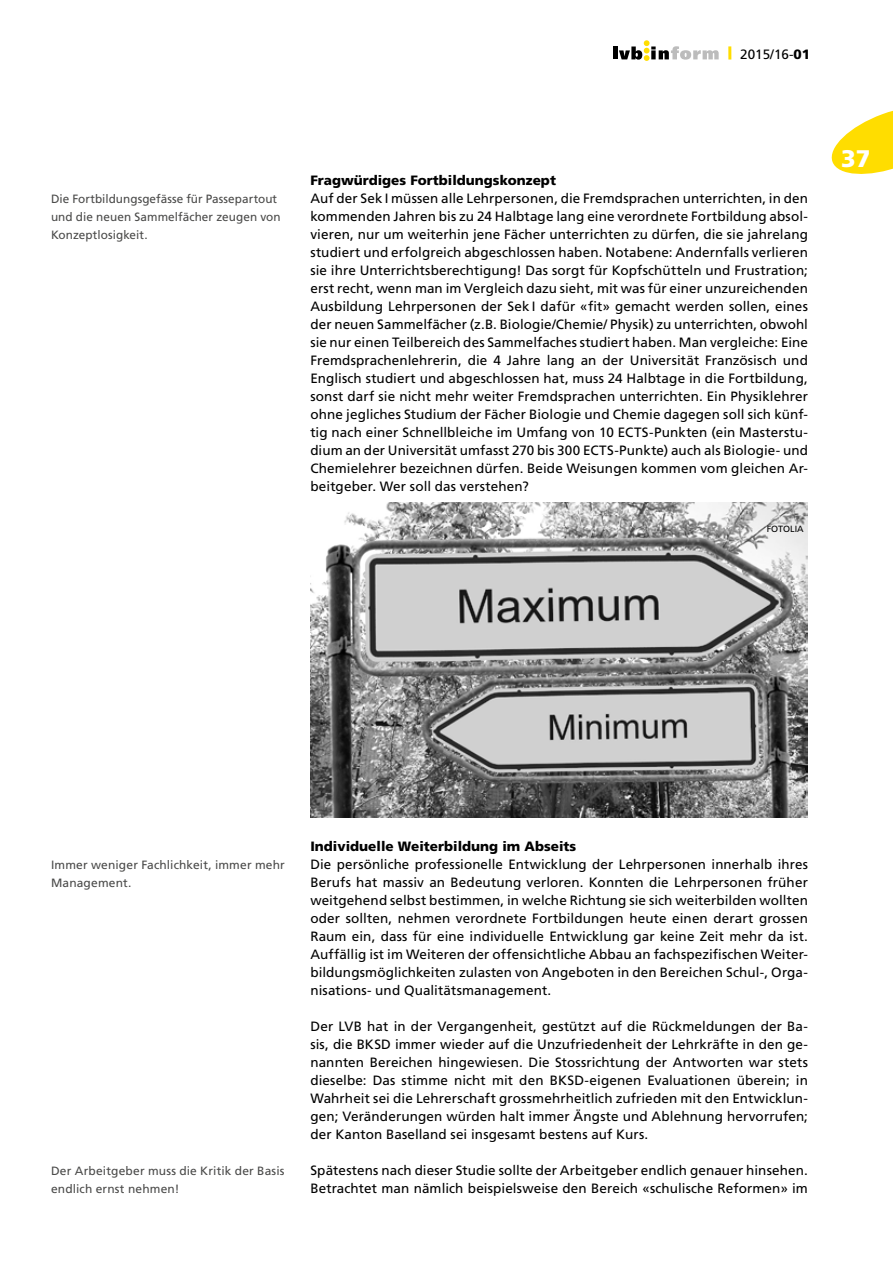
<style>
.page{position:relative;width:893px;height:1263px;background:#fff}
.page>*{position:absolute;margin:0;border:0;box-sizing:border-box;transform-origin:0 0}
.t1{font:900 24px "Frutiger LT Std";color:#fff}
.t2{font:13.5px/18px "Frutiger LT Std";letter-spacing:.01em;color:#000;text-align:justify}
.t3{font:900 13.5px "Frutiger LT Std";color:#000}
.t4{font:12px/18px "Frutiger LT Std";letter-spacing:.01em;color:#4a4a49}
.t5{font:9px "Frutiger LT Std";color:#000}
.s1{font-weight:900}
</style>
<div class="page">
<img style="left:310px;top:503px;width:498px;height:314px">
<svg style="left:831px;top:111px;width:61px;height:63px"></svg>
<hr style="left:613px;top:47px;width:4px;height:12px;background:#000">
<svg style="left:619px;top:40px;width:100px;height:21px"></svg>
<hr style="left:728px;top:46px;width:3px;height:14px;background:#fd0">
<p class="t2" style="left:740px;top:45px;width:71px">2015/16-<span class="s1">01</span></p>
<p class="t4" style="left:51px;top:189px;width:231px">Die Fortbildungsgefässe für Passepartout und die neuen Sammelfächer zeugen von<br>Konzeptlosigkeit.</p>
<p class="t3" style="left:310px;top:172px;width:247px">Fragwürdiges Fortbildungskonzept</p>
<p class="t2" style="left:310px;top:189px;width:499px">Auf der Sek I müssen alle Lehrpersonen, die Fremdsprachen unterrichten, in den kommenden Jahren bis zu 24 Halbtage lang eine verordnete Fortbildung absol&shy;vieren, nur um weiterhin jene Fächer unterrichten zu dürfen, die sie jahrelang studiert und erfolgreich abgeschlossen haben. Notabene: Andernfalls verlieren sie ihre Unterrichtsberechtigung! Das sorgt für Kopfschütteln und Frustration; erst recht, wenn man im Vergleich dazu sieht, mit was für einer unzureichenden Ausbildung Lehrpersonen der Sek I dafür «fit» gemacht werden sollen, eines der neuen Sammelfächer (z.B. Biologie/Chemie/ Physik) zu unterrichten, obwohl sie nur einen Teilbereich des Sammelfaches studiert haben. Man vergleiche: Eine Fremdsprachenlehrerin, die 4 Jahre lang an der Universität Französisch und Englisch studiert und abgeschlossen hat, muss 24 Halbtage in die Fortbildung, sonst darf sie nicht mehr weiter Fremdsprachen unterrichten. Ein Physiklehrer ohne jegliches Studium der Fächer Biologie und Chemie dagegen soll sich künf&shy;tig nach einer Schnellbleiche im Umfang von 10 ECTS-Punkten (ein Masterstu&shy;dium an der Universität umfasst 270 bis 300 ECTS-Punkte) auch als Biologie- und Chemielehrer bezeichnen dürfen. Beide Weisungen kommen vom gleichen Ar&shy;beitgeber. Wer soll das verstehen?</p>
<p class="t5" style="left:767px;top:523px;width:39px">FOTOLIA</p>
<h1 class="t1" style="left:841px;top:144px;width:31px">37</h1>
<p class="t4" style="left:51px;top:855px;width:235px">Immer weniger Fachlichkeit, immer mehr<br>Management.</p>
<p class="t4" style="left:51px;top:1161px;width:235px">Der Arbeitgeber muss die Kritik der Basis endlich ernst nehmen!</p>
<p class="t3" style="left:310px;top:838px;width:267px">Individuelle Weiterbildung im Abseits</p>
<p class="t2" style="left:310px;top:855px;width:499px">Die persönliche professionelle Entwicklung der Lehrpersonen innerhalb ihres Berufs hat massiv an Bedeutung verloren. Konnten die Lehrpersonen früher weitgehend selbst bestimmen, in welche Richtung sie sich weiterbilden wollten oder sollten, nehmen verordnete Fortbildungen heute einen derart grossen Raum ein, dass für eine individuelle Entwicklung gar keine Zeit mehr da ist.<br>Auffällig ist im Weiteren der offensichtliche Abbau an fachspezifischen Weiter&shy;bildungsmöglichkeiten zulasten von Angeboten in den Bereichen Schul-, Orga&shy;nisations- und Qualitätsmanagement.</p>
<p class="t2" style="left:310px;top:1017px;width:499px">Der LVB hat in der Vergangenheit, gestützt auf die Rückmeldungen der Ba&shy;sis, die BKSD immer wieder auf die Unzufriedenheit der Lehrkräfte in den ge&shy;nannten Bereichen hingewiesen. Die Stossrichtung der Antworten war stets dieselbe: Das stimme nicht mit den BKSD-eigenen Evaluationen überein; in Wahrheit sei die Lehrerschaft grossmehrheitlich zufrieden mit den Entwicklun&shy;gen; Veränderungen würden halt immer Ängste und Ablehnung hervorrufen; der Kanton Baselland sei insgesamt bestens auf Kurs.</p>
<p class="t2" style="left:310px;top:1161px;width:499px">Spätestens nach dieser Studie sollte der Arbeitgeber endlich genauer hinsehen.<br>Betrachtet man nämlich beispielsweise den Bereich «schulische Reformen» im</p>
</div>
